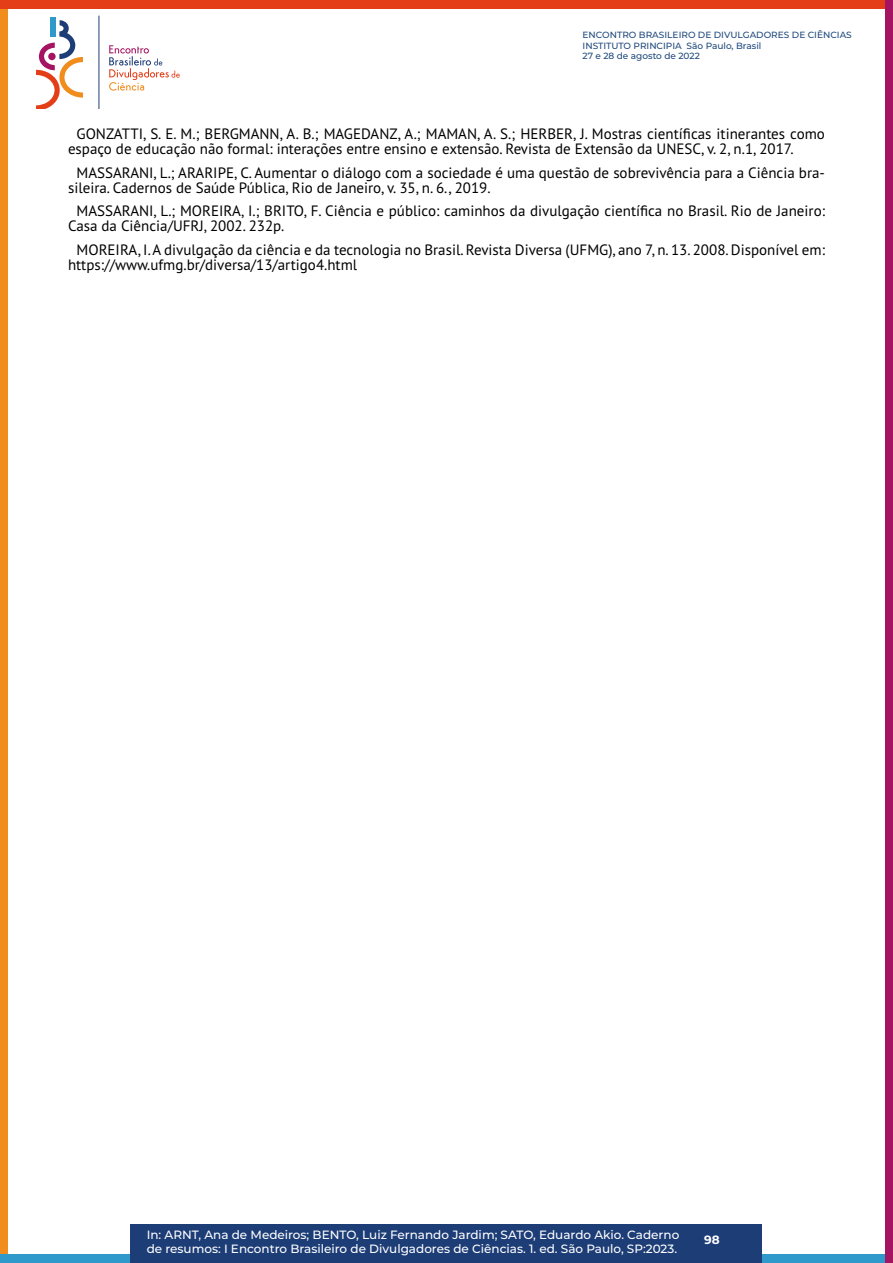
<style>
.page{position:relative;width:893px;height:1263px;background:#fff}
.page>*{position:absolute;margin:0;border:0;box-sizing:border-box;transform-origin:0 0}
.t1{font:15px/15px "PT Sans Pro";color:#000}
.t2{font:500 12px/13.8px "Montserrat";color:#fff}
.t3{font:700 12px "Montserrat";color:#fff}
.t4{font:500 9px/10.4px "Montserrat";color:#1f497d}
</style>
<div class="page">
<svg style="left:36px;top:20px;width:47px;height:89px"></svg>
<div style="left:48px;top:53px;width:8px;height:7px;background:#a51462;border-radius:50%"></div>
<div style="left:51px;top:17px;width:5px;height:20px;background:#2f99cc"></div>
<hr style="left:99px;top:16px;width:1px;height:93px;background:#1d3d77">
<svg style="left:109px;top:45px;width:71px;height:46px"></svg>
<div style="left:0;top:0;width:8px;height:1263px;background:#f08d1c"></div>
<div style="left:0;top:1254px;width:893px;height:9px;background:#2f99cc"></div>
<div style="left:0;top:0;width:893px;height:9px;background:#e33e17"></div>
<div style="left:885px;top:0;width:8px;height:1263px;background:#a51462"></div>
<div style="left:130px;top:1225px;width:632px;height:38px;background:#1d3d77"></div>
<p class="t4" style="left:583px;top:30px;width:271px">ENCONTRO BRASILEIRO DE DIVULGADORES DE CIÊNCIAS<br>INSTITUTO PRINCIPIA São Paulo, Brasil<br>27 e 28 de agosto de 2022</p>
<p class="t1" style="left:68px;top:126px;width:758px;text-indent:9px">GONZATTI, S. E. M.; BERGMANN, A. B.; MAGEDANZ, A.; MAMAN, A. S.; HERBER, J. Mostras científicas itinerantes como espaço de educação não formal: interações entre ensino e extensão. Revista de Extensão da UNESC, v. 2, n.1, 2017.</p>
<p class="t1" style="left:68px;top:164px;width:758px;text-indent:9px">MASSARANI, L.; ARARIPE, C. Aumentar o diálogo com a sociedade é uma questão de sobrevivência para a Ciência bra&shy;sileira. Cadernos de Saúde Pública, Rio de Janeiro, v. 35, n. 6., 2019.</p>
<p class="t1" style="left:68px;top:203px;width:758px;text-indent:9px">MASSARANI, L.; MOREIRA, I.; BRITO, F. Ciência e público: caminhos da divulgação científica no Brasil. Rio de Janeiro:<br>Casa da Ciência/UFRJ, 2002. 232p.</p>
<p class="t1" style="left:68px;top:241px;width:758px;text-indent:9px">MOREIRA, I. A divulgação da ciência e da tecnologia no Brasil. Revista Diversa (UFMG), ano 7, n. 13. 2008. Disponível em: https://www.ufmg.br/diversa/13/artigo4.html</p>
<p class="t2" style="left:147px;top:1227px;width:534px">In: ARNT, Ana de Medeiros; BENTO, Luiz Fernando Jardim; SATO, Eduardo Akio. Caderno de resumos: I Encontro Brasileiro de Divulgadores de Ciências. 1. ed. São Paulo, SP:2023.</p>
<p class="t3" style="left:704px;top:1231px;width:17px">98</p>
</div>
